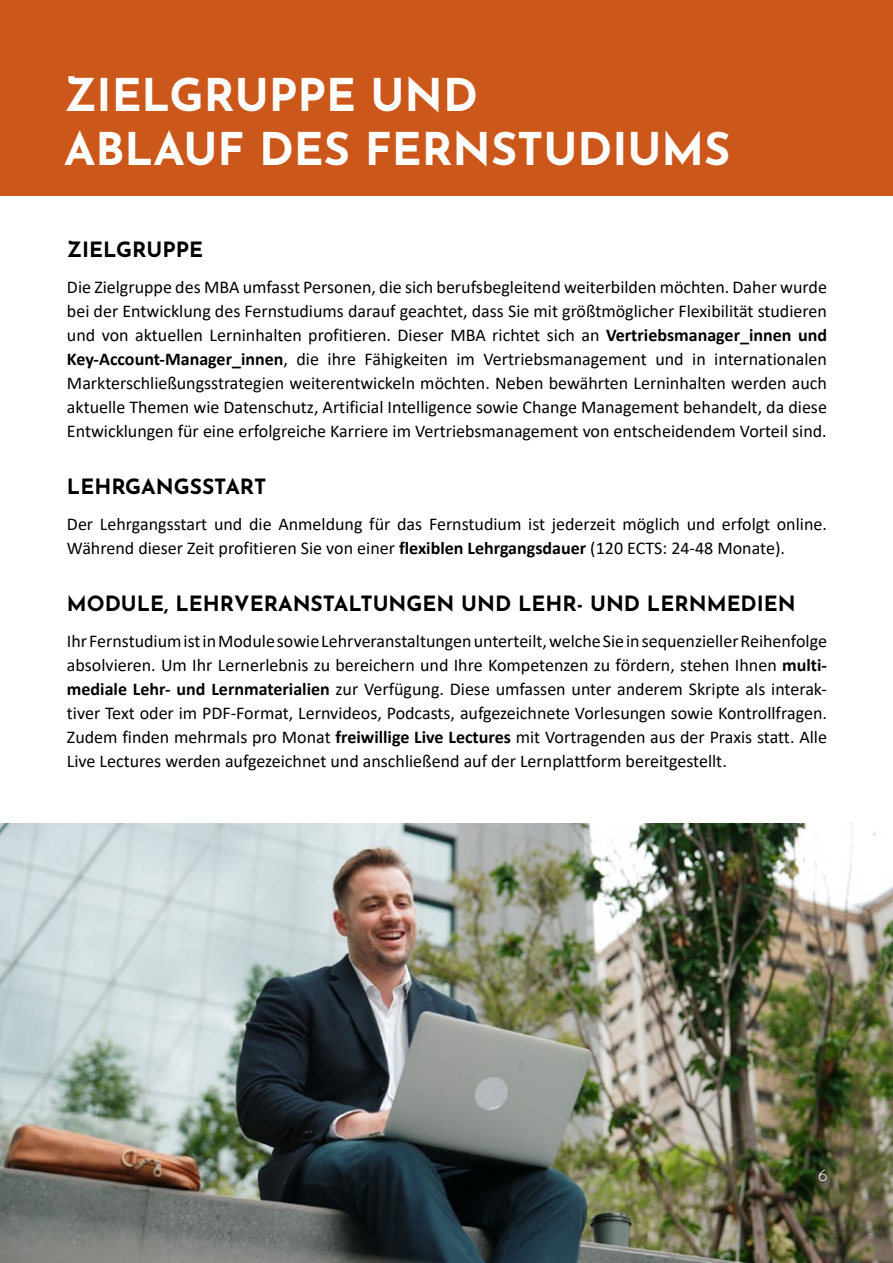
<style>
.page{position:relative;width:893px;height:1263px;background:#fff}
.page>*{position:absolute;margin:0;border:0;box-sizing:border-box;transform-origin:0 0}
.t1{font:100 45px/54px "Josefin Sans";color:#fff}
.t2{font:100 21px "Josefin Sans";color:#000}
.t3{font:18px/24px "Calibri";color:#000;text-align:justify}
.t4{font:100 18px "Josefin Sans";color:#fff}
.s1{font-weight:700}
</style>
<div class="page">
<div style="left:0;top:0;width:893px;height:195px;background:#cc571a"></div>
<img style="left:0;top:823px;width:893px;height:440px">
<h1 class="t1" style="left:64px;top:65px;width:668px">ZIELGRUPPE UND<br>ABLAUF DES FERNSTUDIUMS</h1>
<p class="t2" style="left:67px;top:234px;width:138px">ZIELGRUPPE</p>
<p class="t3" style="left:67px;top:274px;width:761px">Die Zielgruppe des MBA umfasst Personen, die sich berufsbegleitend weiterbilden möchten. Daher wurde bei der Entwicklung des Fernstudiums darauf geachtet, dass Sie mit größtmöglicher Flexibilität studieren und von aktuellen Lerninhalten profitieren. Dieser MBA richtet sich an <span class="s1">Vertriebsmanager_innen und Key-Account-Manager_innen</span>, die ihre Fähigkeiten im Vertriebsmanagement und in internationalen Markterschließungsstrategien weiterentwickeln möchten. Neben bewährten Lerninhalten werden auch aktuelle Themen wie Datenschutz, Artificial Intelligence sowie Change Management behandelt, da diese Entwicklungen für eine erfolgreiche Karriere im Vertriebsmanagement von entscheidendem Vorteil sind.</p>
<p class="t2" style="left:67px;top:471px;width:201px">LEHRGANGSSTART</p>
<p class="t3" style="left:67px;top:511px;width:761px">Der Lehrgangsstart und die Anmeldung für das Fernstudium ist jederzeit möglich und erfolgt online.<br>Während dieser Zeit profitieren Sie von einer <span class="s1">flexiblen Lehrgangsdauer</span> (120 ECTS: 24-48 Monate).</p>
<p class="t2" style="left:67px;top:588px;width:730px">MODULE, LEHRVERANSTALTUNGEN UND LEHR- UND LERNMEDIEN</p>
<p class="t3" style="left:67px;top:628px;width:761px">Ihr Fernstudium ist in Module sowie Lehrveranstaltungen unterteilt, welche Sie in sequenzieller Reihenfolge absolvieren. Um Ihr Lernerlebnis zu bereichern und Ihre Kompetenzen zu fördern, stehen Ihnen <span class="s1">multi&shy;mediale Lehr- und Lernmaterialien</span> zur Verfügung. Diese umfassen unter anderem Skripte als interak&shy;tiver Text oder im PDF-Format, Lernvideos, Podcasts, aufgezeichnete Vorlesungen sowie Kontrollfragen.<br>Zudem finden mehrmals pro Monat <span class="s1">freiwillige Live Lectures</span> mit Vortragenden aus der Praxis statt. Alle Live Lectures werden aufgezeichnet und anschließend auf der Lernplattform bereitgestellt.</p>
<p class="t4" style="left:818px;top:1161px;width:11px">6</p>
</div>
